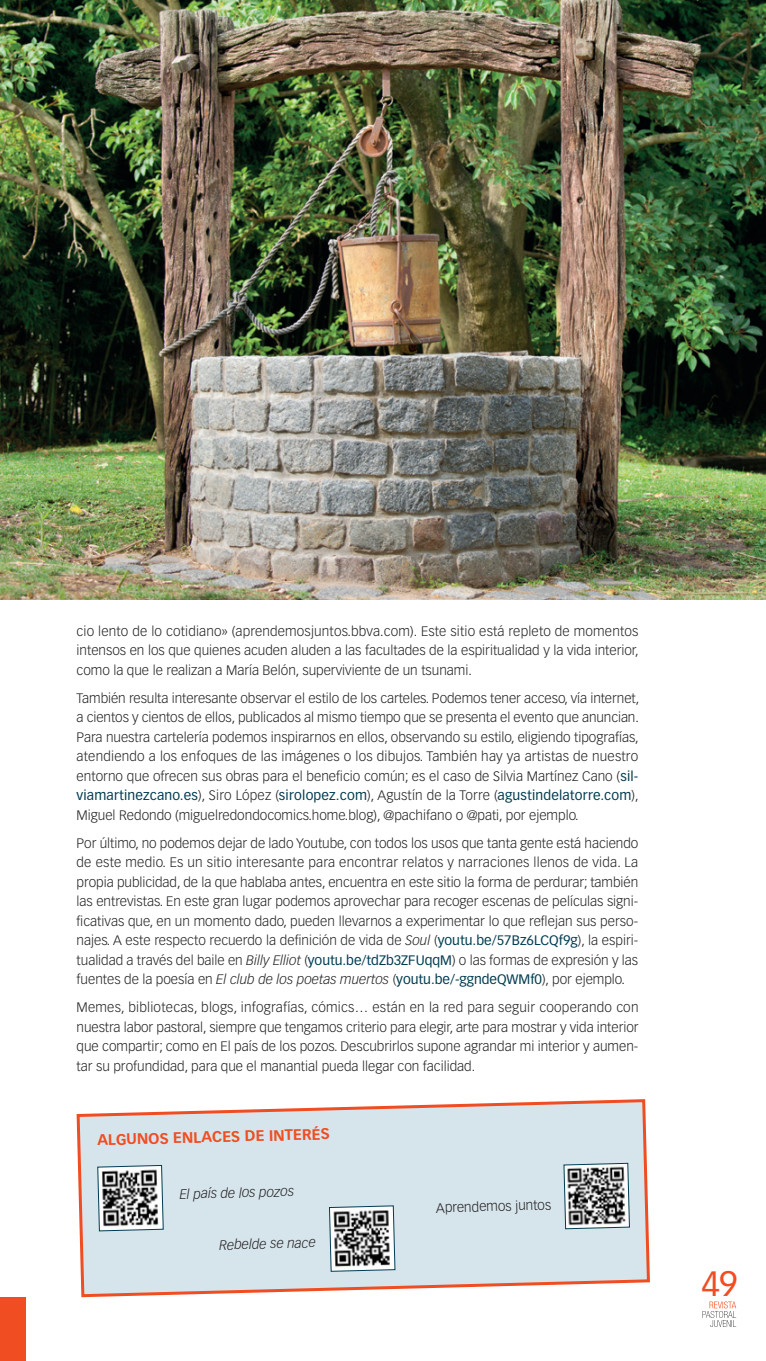
<style>
.page{position:relative;width:766px;height:1361px;background:#fff}
.page>*{position:absolute;margin:0;border:0;box-sizing:border-box;transform-origin:0 0}
.t1{font:34.65px "Vectora LT Std";color:#f04d22}
.t2{font:700 15px "Vectora LT Std";color:#f04d22}
.t3{font:300 13.5px/19.5px "Vectora LT Std";color:#231f20;text-align:justify}
.t4{font:italic 300 13.5px "Vectora LT Std";color:#231f20}
.s1{font-weight:400;color:#003c50}
.s2{font-style:italic}
</style>
<div class="page">
<svg style="left:702px;top:1301px;width:34px;height:26px"></svg>
<div style="left:0;top:1297px;width:26px;height:64px;background:#f04d22"></div>
<img style="left:0;top:0;width:765px;height:600px">
<svg style="left:76px;top:1099px;width:574px;height:199px;background:#dbe0e4"></svg>
<svg style="left:97px;top:1164px;width:67px;height:67px"></svg>
<svg style="left:328px;top:1205px;width:67px;height:67px"></svg>
<svg style="left:563px;top:1162px;width:67px;height:67px"></svg>
<p class="t3" style="left:77px;top:621px;width:563px">cio lento de lo cotidiano» (aprendemosjuntos.bbva.com). Este sitio está repleto de momentos intensos en los que quienes acuden aluden a las facultades de la espiritualidad y la vida interior, como la que le realizan a María Belón, superviviente de un tsunami.</p>
<p class="t3" style="left:77px;top:688px;width:564px">También resulta interesante observar el estilo de los carteles. Podemos tener acceso, vía internet, a cientos y cientos de ellos, publicados al mismo tiempo que se presenta el evento que anuncian.<br>Para nuestra cartelería podemos inspirarnos en ellos, observando su estilo, eligiendo tipografías, atendiendo a los enfoques de las imágenes o los dibujos. También hay ya artistas de nuestro entorno que ofrecen sus obras para el beneficio común; es el caso de Silvia Martínez Cano (<span class="s1">sil&shy;viamartinezcano.es</span>), Siro López (<span class="s1">sirolopez.com</span>), Agustín de la Torre (<span class="s1">agustindelatorre.com</span>), Miguel Redondo (miguelredondocomics.home.blog), @pachifano o @pati, por ejemplo.</p>
<p class="t3" style="left:77px;top:833px;width:563px">Por último, no podemos dejar de lado Youtube, con todos los usos que tanta gente está haciendo de este medio. Es un sitio interesante para encontrar relatos y narraciones llenos de vida. La propia publicidad, de la que hablaba antes, encuentra en este sitio la forma de perdurar; también las entrevistas. En este gran lugar podemos aprovechar para recoger escenas de películas signi&shy;ficativas que, en un momento dado, pueden llevarnos a experimentar lo que reflejan sus perso&shy;najes. A este respecto recuerdo la definición de vida de <span class="s2">Soul</span> (<span class="s1">youtu.be/57Bz6LCQf9g</span>), la espiri&shy;tualidad a través del baile en <span class="s2">Billy Elliot</span> (<span class="s1">youtu.be/tdZb3ZFUqqM</span>) o las formas de expresión y las fuentes de la poesía en <span class="s2">El club de los poetas muertos</span> (<span class="s1">youtu.be/-ggndeQWMf0</span>), por ejemplo.</p>
<p class="t3" style="left:77px;top:998px;width:563px">Memes, bibliotecas, blogs, infografías, cómics… están en la red para seguir cooperando con nuestra labor pastoral, siempre que tengamos criterio para elegir, arte para mostrar y vida interior que compartir; como en El país de los pozos. Descubrirlos supone agrandar mi interior y aumen&shy;tar su profundidad, para que el manantial pueda llegar con facilidad.</p>
<p class="t2" style="left:97px;top:1131px;width:234px;rotate:-2deg">ALGUNOS ENLACES DE INTERÉS</p>
<p class="t4" style="left:179px;top:1186px;width:116px;rotate:-2deg">El país de los pozos</p>
<p class="t4" style="left:219px;top:1237px;width:98px;rotate:-2deg">Rebelde se nace</p>
<p class="t3" style="left:435px;top:1198px;width:117px;rotate:-2deg">Aprendemos juntos</p>
<h1 class="t1" style="left:701px;top:1263px;width:38px">49</h1>
</div>
